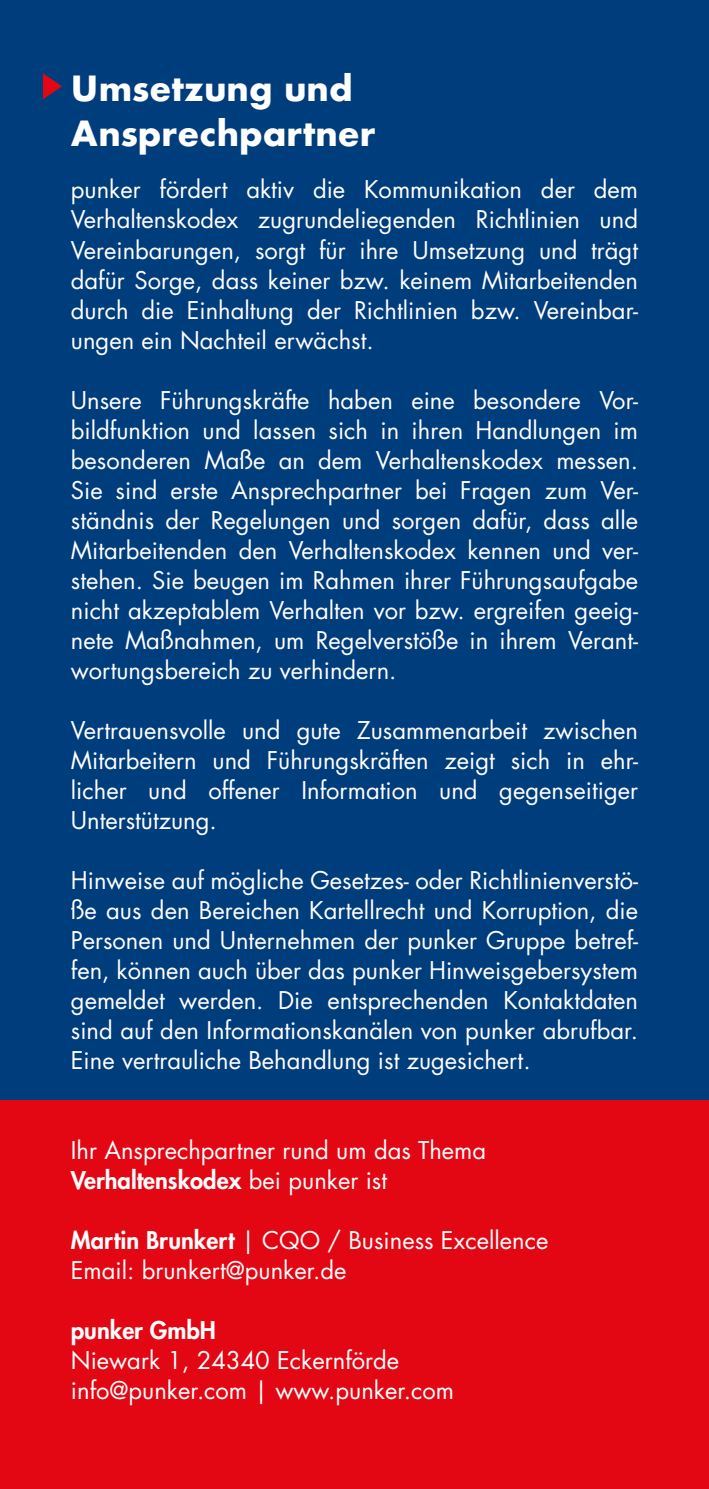
<style>
.page{position:relative;width:709px;height:1489px;background:#fff}
.page>*{position:absolute;margin:0;border:0;box-sizing:border-box;transform-origin:0 0}
.t1{font:700 33.75px/45px "Futura";color:#fff}
.t2{font:23.75px/30px "Futura";color:#fff;text-align:justify}
.t3{font:800 23.75px "Futura";color:#fff}
.s1{font-weight:800}
</style>
<div class="page">
<div style="left:0;top:0;width:709px;height:1488px;background:#003d7c"></div>
<div style="left:0;top:1100px;width:709px;height:388px;background:#e30613"></div>
<svg style="left:43px;top:73px;width:19px;height:26px"></svg>
<h1 class="t1" style="left:71px;top:66px;width:306px">Umsetzung und<br>Ansprechpartner</h1>
<p class="t2" style="left:71px;top:175px;width:568px">punker fördert aktiv die Kommunikation der dem Verhaltenskodex zugrundeliegenden Richtlinien und Vereinbarungen, sorgt für ihre Umsetzung und trägt dafür Sorge, dass keiner bzw. keinem Mitarbeitenden durch die Einhaltung der Richtlinien bzw. Vereinbar&shy;ungen ein Nachteil erwächst.</p>
<p class="t2" style="left:71px;top:385px;width:568px">Unsere Führungskräfte haben eine besondere Vor&shy;bildfunktion und lassen sich in ihren Handlungen im besonderen Maße an dem Verhaltenskodex messen.<br>Sie sind erste Ansprechpartner bei Fragen zum Ver&shy;ständnis der Regelungen und sorgen dafür, dass alle Mitarbeitenden den Verhaltenskodex kennen und ver&shy;stehen. Sie beugen im Rahmen ihrer Führungsaufgabe nicht akzeptablem Verhalten vor bzw. ergreifen geeig&shy;nete Maßnahmen, um Regelverstöße in ihrem Verant&shy;wortungsbereich zu verhindern.</p>
<p class="t2" style="left:71px;top:715px;width:568px">Vertrauensvolle und gute Zusammenarbeit zwischen Mitarbeitern und Führungskräften zeigt sich in ehr&shy;licher und offener Information und gegenseitiger Unterstützung.</p>
<p class="t2" style="left:71px;top:865px;width:568px">Hinweise auf mögliche Gesetzes- oder Richtlinienverstö&shy;ße aus den Bereichen Kartellrecht und Korruption, die Personen und Unternehmen der punker Gruppe betref&shy;fen, können auch über das punker Hinweisgebersystem gemeldet werden. Die entsprechenden Kontaktdaten sind auf den Informationskanälen von punker abrufbar.<br>Eine vertrauliche Behandlung ist zugesichert.</p>
<p class="t2" style="left:71px;top:1135px;width:417px">Ihr Ansprechpartner rund um das Thema<br><span class="s1">Verhaltenskodex</span> bei punker ist</p>
<p class="t2" style="left:71px;top:1225px;width:479px"><span class="s1">Martin Brunkert</span> | CQO / Business Excellence<br>Email: brunkert@punker.de</p>
<p class="t3" style="left:71px;top:1314px;width:146px">punker GmbH</p>
<p class="t2" style="left:71px;top:1345px;width:385px">Niewark 1, 24340 Eckernförde info@punker.com | www.punker.com</p>
</div>
